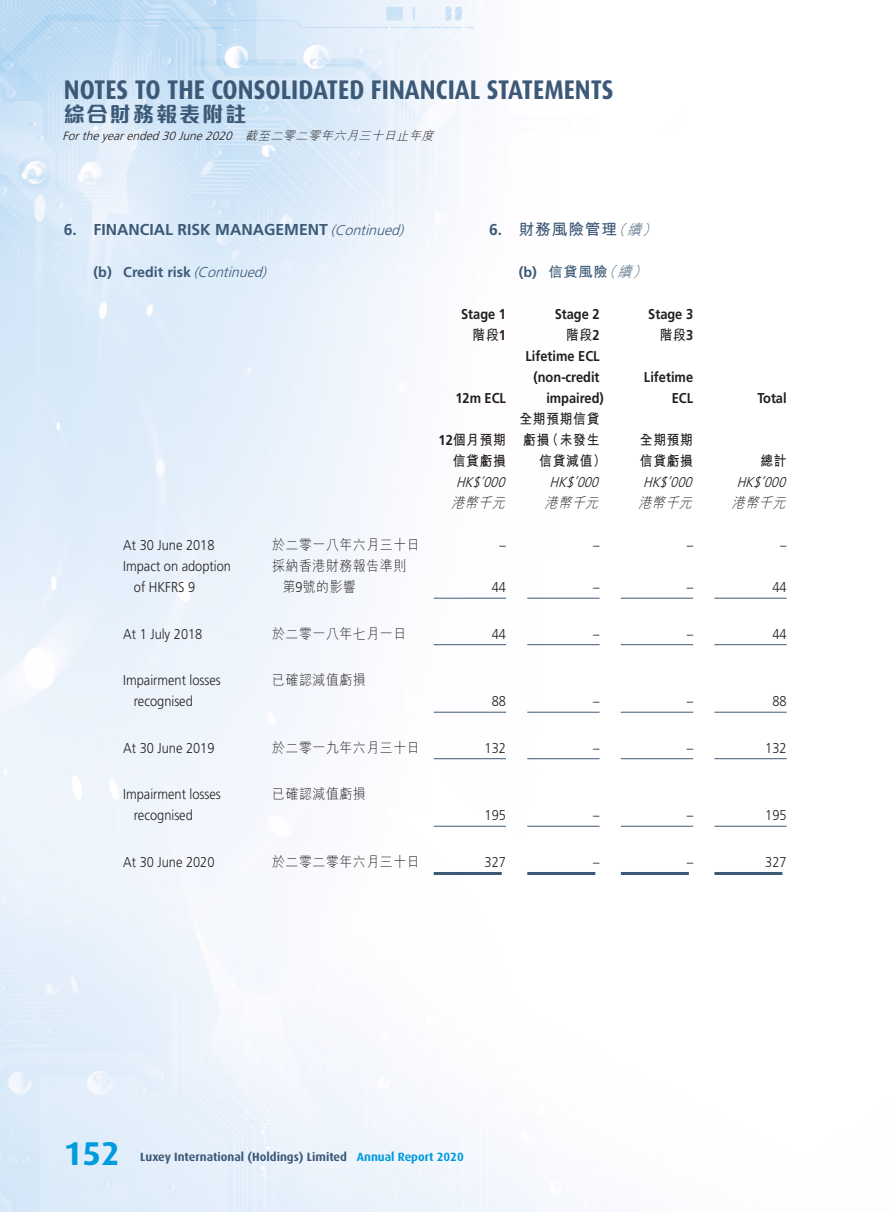
<style>
.page{position:relative;width:893px;height:1212px;background:#fff}
.page>*{position:absolute;margin:0;border:0;box-sizing:border-box;transform-origin:0 0}
.t1{font:700 33px "Dax";color:#009bde}
.t2{font:700 27px "Dax";color:#3c5977;scale:.9 1}
.t3{font:800 21px "M Elle HK";letter-spacing:.1em;color:#3c5977}
.Heading_1{font:700 15.75px "Frutiger LT Std";color:#3c5977}
.C_Heading_1{font:700 15.75px "M Hei HK";letter-spacing:.05em;color:#3c5977}
.Body_Text{font:300 14.25px/21px "Frutiger LT Std";color:#231f20;scale:.9 1}
.Body_Text-2{font:300 14.25px/21px "M Hei HK";letter-spacing:.05em;color:#231f20;scale:.9 1}
.Body_Text-3{font:700 14.25px "Frutiger LT Std";color:#231f20;scale:.9 1}
.Body_Text-4{font:700 14.25px "M Hei HK";letter-spacing:.05em;color:#231f20;scale:.9 1}
.Body_Text-5{font:italic 300 14.25px "Frutiger LT Std";color:#231f20;scale:.9 1}
.Heading_2{font:700 14.25px "Frutiger LT Std";color:#3c5977}
.Body_Text-6{font:italic 300 14.25px "M Hei HK";color:#231f20;scale:.9 1}
.C_Heading_2{font:700 14.25px "M Hei HK";color:#3c5977}
.t4{font:700 12px "Dax";color:#3c5977}
.t5{font:italic 300 12px "Frutiger LT Std";color:#231f20}
.s1{font-family:"M Hei HK"}
.s2{font-weight:300;font-style:italic;font-size:14.25px}
.s3{font-weight:300;font-style:italic}
.s4{font-family:"Frutiger LT Std"}
.s5{color:#009bde}
</style>
<div class="page">
<img style="left:0;top:0;width:787px;height:1212px">
<hr style="left:434px;top:598px;width:72px;height:1px;background:#3c5977">
<hr style="left:527px;top:598px;width:73px;height:1px;background:#3c5977">
<hr style="left:621px;top:598px;width:72px;height:1px;background:#3c5977">
<hr style="left:714px;top:598px;width:73px;height:1px;background:#3c5977">
<hr style="left:434px;top:644px;width:72px;height:1px;background:#3c5977">
<hr style="left:527px;top:644px;width:73px;height:1px;background:#3c5977">
<hr style="left:621px;top:644px;width:72px;height:1px;background:#3c5977">
<hr style="left:714px;top:644px;width:73px;height:1px;background:#3c5977">
<hr style="left:434px;top:712px;width:72px;height:1px;background:#3c5977">
<hr style="left:527px;top:712px;width:73px;height:1px;background:#3c5977">
<hr style="left:621px;top:712px;width:72px;height:1px;background:#3c5977">
<hr style="left:714px;top:712px;width:73px;height:1px;background:#3c5977">
<hr style="left:434px;top:758px;width:72px;height:1px;background:#3c5977">
<hr style="left:527px;top:758px;width:73px;height:1px;background:#3c5977">
<hr style="left:621px;top:758px;width:72px;height:1px;background:#3c5977">
<hr style="left:714px;top:758px;width:73px;height:1px;background:#3c5977">
<hr style="left:434px;top:826px;width:72px;height:1px;background:#3c5977">
<hr style="left:527px;top:826px;width:73px;height:1px;background:#3c5977">
<hr style="left:621px;top:826px;width:72px;height:1px;background:#3c5977">
<hr style="left:714px;top:826px;width:73px;height:1px;background:#3c5977">
<hr style="left:434px;top:872px;width:68px;height:3px;background:#3c5977">
<hr style="left:527px;top:872px;width:68px;height:3px;background:#3c5977">
<hr style="left:621px;top:872px;width:68px;height:3px;background:#3c5977">
<hr style="left:714px;top:872px;width:68px;height:3px;background:#3c5977">
<h2 class="t2" style="left:64px;top:74px;width:612px">NOTES TO THE CONSOLIDATED FINANCIAL STATEMENTS</h2>
<h3 class="t3" style="left:64px;top:104px;width:184px">綜合財務報表附註</h3>
<p class="t5" style="left:63px;top:129px;width:376px">Fortheyearended30June2020 <span class="s1">截至二零二零年六月三十日止年度</span></p>
<p class="Heading_1" style="left:64px;top:220px;width:345px">6. FINANCIAL RISK MANAGEMENT <span class="s2">(Continued)</span></p>
<p class="Heading_2" style="left:94px;top:264px;width:178px">( b) C re d i t r i s k <span class="s3">(Continued)</span></p>
<p class="C_Heading_1" style="left:489px;top:218px;width:173px"><span class="s4">6.</span> 財務風險管理<span class="s2">（續）</span></p>
<p class="C_Heading_2" style="left:519px;top:262px;width:133px"><span class="s4">(b)</span> 信貸風險<span class="s3">（續）</span></p>
<p class="Body_Text-3" style="left:461px;top:306px;width:51px">Stage 1</p>
<p class="Body_Text-3" style="left:555px;top:306px;width:51px">Stage 2</p>
<p class="Body_Text-3" style="left:648px;top:306px;width:51px">Stage 3</p>
<p class="Body_Text-4" style="left:473px;top:325px;width:39px">階段<span class="s4">1</span></p>
<p class="Body_Text-4" style="left:566px;top:325px;width:39px">階段<span class="s4">2</span></p>
<p class="Body_Text-4" style="left:660px;top:325px;width:39px">階段<span class="s4">3</span></p>
<p class="Body_Text-3" style="left:455px;top:390px;width:58px">12m ECL</p>
<p class="Body_Text-4" style="left:438px;top:430px;width:76px"><span class="s4">12</span>個月預期</p>
<p class="Body_Text-4" style="left:453px;top:451px;width:61px">信貸虧損</p>
<p class="Body_Text-3" style="left:525px;top:348px;width:84px">Lifetime ECL</p>
<p class="Body_Text-3" style="left:534px;top:369px;width:75px">(non-credit</p>
<p class="Body_Text-3" style="left:546px;top:390px;width:65px">impaired)</p>
<p class="Body_Text-4" style="left:519px;top:409px;width:91px">全期預期信貸</p>
<p class="Body_Text-4" style="left:523px;top:430px;width:86px">虧損（未發生</p>
<p class="Body_Text-4" style="left:539px;top:451px;width:76px">信貸減值）</p>
<p class="Body_Text-3" style="left:644px;top:369px;width:56px">Lifetime</p>
<p class="Body_Text-3" style="left:672px;top:390px;width:25px">ECL</p>
<p class="Body_Text-3" style="left:757px;top:390px;width:34px">Total</p>
<p class="Body_Text-4" style="left:640px;top:430px;width:61px">全期預期</p>
<p class="Body_Text-4" style="left:640px;top:451px;width:61px">信貸虧損</p>
<p class="Body_Text-4" style="left:760px;top:451px;width:31px">總計</p>
<p class="Body_Text-5" style="left:456px;top:474px;width:60px">HK$’000</p>
<p class="Body_Text-5" style="left:550px;top:474px;width:60px">HK$’000</p>
<p class="Body_Text-5" style="left:643px;top:474px;width:60px">HK$’000</p>
<p class="Body_Text-5" style="left:737px;top:474px;width:60px">HK$’000</p>
<p class="Body_Text-6" style="left:451px;top:496px;width:65px">港幣千元</p>
<p class="Body_Text-6" style="left:545px;top:496px;width:65px">港幣千元</p>
<p class="Body_Text-6" style="left:638px;top:496px;width:65px">港幣千元</p>
<p class="Body_Text-6" style="left:732px;top:496px;width:65px">港幣千元</p>
<p class="Body_Text" style="left:123px;top:535px;width:103px">At 30 June 2018</p>
<p class="Body_Text-2" style="left:272px;top:534px;width:165px">於二零一八年六月三十日</p>
<p class="Body_Text" style="left:500px;top:535px;width:9px">–</p>
<p class="Body_Text" style="left:593px;top:535px;width:9px">–</p>
<p class="Body_Text" style="left:687px;top:535px;width:9px">–</p>
<p class="Body_Text" style="left:780px;top:535px;width:9px">–</p>
<p class="Body_Text" style="left:134px;top:556px;width:109px;text-indent:-11px">Impact on adoption of HKFRS 9</p>
<p class="Body_Text-2" style="left:283px;top:555px;width:139px;text-indent:-11px">採納香港財務報告準則第<span class="s4">9</span>號的影響</p>
<p class="Body_Text" style="left:492px;top:577px;width:17px">44</p>
<p class="Body_Text" style="left:593px;top:577px;width:9px">–</p>
<p class="Body_Text" style="left:687px;top:577px;width:9px">–</p>
<p class="Body_Text" style="left:772px;top:577px;width:17px">44</p>
<p class="Body_Text" style="left:123px;top:623px;width:89px">At 1 July 2018</p>
<p class="Body_Text-2" style="left:272px;top:623px;width:150px">於二零一八年七月一日</p>
<p class="Body_Text" style="left:492px;top:623px;width:17px">44</p>
<p class="Body_Text" style="left:593px;top:623px;width:9px">–</p>
<p class="Body_Text" style="left:687px;top:623px;width:9px">–</p>
<p class="Body_Text" style="left:772px;top:623px;width:17px">44</p>
<p class="Body_Text" style="left:134px;top:670px;width:98px;text-indent:-11px">Impairment losses recognised</p>
<p class="Body_Text-2" style="left:272px;top:669px;width:106px">已確認減值虧損</p>
<p class="Body_Text" style="left:492px;top:691px;width:17px">88</p>
<p class="Body_Text" style="left:593px;top:691px;width:9px">–</p>
<p class="Body_Text" style="left:687px;top:691px;width:9px">–</p>
<p class="Body_Text" style="left:772px;top:691px;width:17px">88</p>
<p class="Body_Text" style="left:123px;top:737px;width:103px">At 30 June 2019</p>
<p class="Body_Text-2" style="left:272px;top:737px;width:165px">於二零一九年六月三十日</p>
<p class="Body_Text" style="left:485px;top:737px;width:25px">132</p>
<p class="Body_Text" style="left:593px;top:737px;width:9px">–</p>
<p class="Body_Text" style="left:687px;top:737px;width:9px">–</p>
<p class="Body_Text" style="left:765px;top:737px;width:25px">132</p>
<p class="Body_Text" style="left:134px;top:784px;width:98px;text-indent:-11px">Impairment losses recognised</p>
<p class="Body_Text-2" style="left:272px;top:783px;width:106px">已確認減值虧損</p>
<p class="Body_Text" style="left:485px;top:805px;width:25px">195</p>
<p class="Body_Text" style="left:593px;top:805px;width:9px">–</p>
<p class="Body_Text" style="left:687px;top:805px;width:9px">–</p>
<p class="Body_Text" style="left:765px;top:805px;width:25px">195</p>
<p class="Body_Text" style="left:123px;top:851px;width:103px">At 30 June 2020</p>
<p class="Body_Text-2" style="left:272px;top:851px;width:165px">於二零二零年六月三十日</p>
<p class="Body_Text" style="left:485px;top:851px;width:25px">327</p>
<p class="Body_Text" style="left:593px;top:851px;width:9px">–</p>
<p class="Body_Text" style="left:687px;top:851px;width:9px">–</p>
<p class="Body_Text" style="left:765px;top:851px;width:25px">327</p>
<h1 class="t1" style="left:64px;top:1135px;width:57px">152</h1>
<p class="t4" style="left:140px;top:1150px;width:325px">Luxey International (Holdings) Limited <span class="s5">Annual Report 2020</span></p>
</div>
